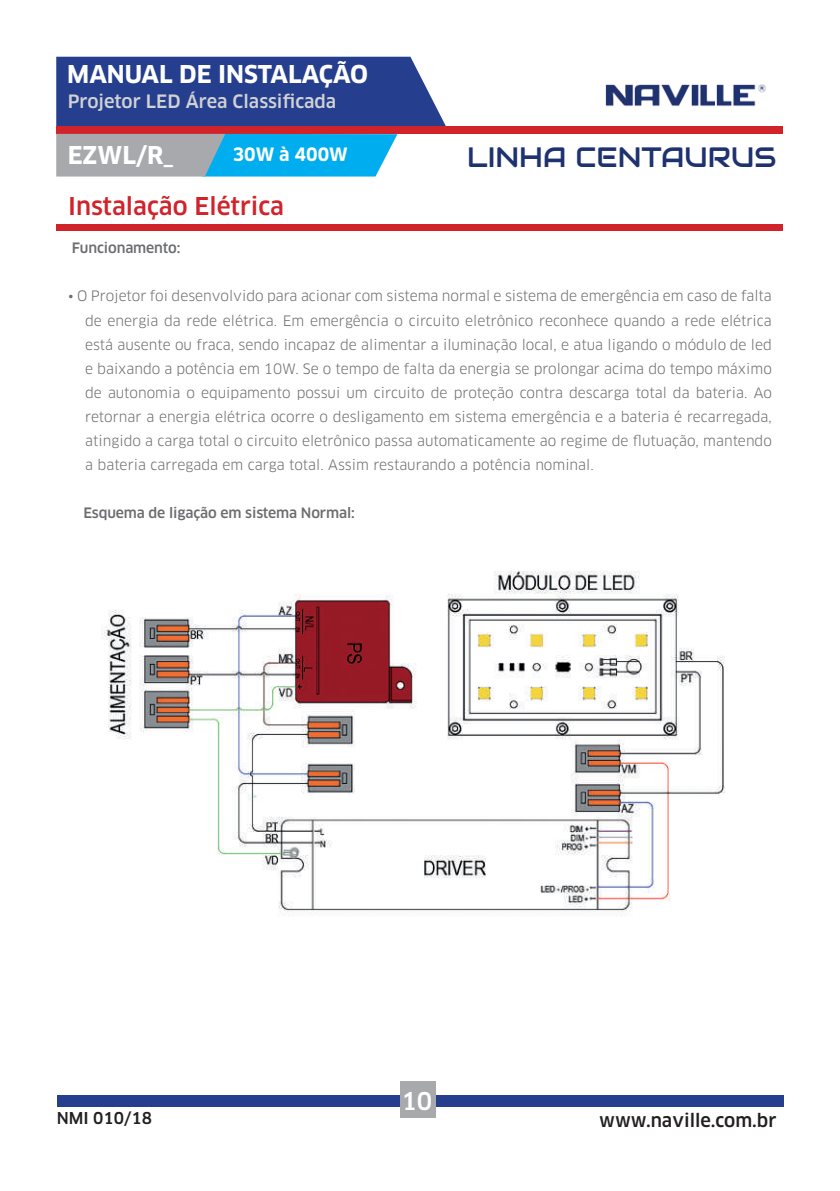
<style>
.page{position:relative;width:840px;height:1191px;background:#fff}
.page>*{position:absolute;margin:0;border:0;box-sizing:border-box;transform-origin:0 0}
.t1{font:28px "Audiowide";color:#1d326f}
.t2{font:700 24px "Clan OT";color:#fff}
.t3{font:500 24px "Clan OT";color:#d1232a}
.t4{font:500 24px "Clan OT";color:#fff}
.t5{font:500 18px "Clan OT";color:#d1d2d4}
.t6{font:500 18px "Clan OT";color:#231f20}
.t7{font:700 18px "Clan OT";color:#fff}
.t8{font:500 16px "Clan OT";color:#231f20}
.t9{font:14px/24px "Clan OT";color:#6c6d70;text-align:justify}
.t10{font:500 14px "Clan OT";letter-spacing:-.01em;color:#6c6d70}
</style>
<div class="page">
<div style="left:57px;top:1094px;width:725px;height:12px;background:#253f8e"></div>
<div style="left:399px;top:1081px;width:36px;height:37px;background:#a8a9ad"></div>
<div style="left:56px;top:126px;width:726px;height:8px;background:#d1232a"></div>
<svg style="left:56px;top:57px;width:390px;height:119px;background:#4f6da4"></svg>
<img style="left:605px;top:84px;width:161px;height:23px">
<img style="left:101px;top:571px;width:624px;height:345px">
<div style="left:57px;top:224px;width:725px;height:6px;background:#d1232a"></div>
<h2 class="t2" style="left:67px;top:60px;width:302px">MANUAL DE INSTALAÇÃO</h2>
<p class="t5" style="left:68px;top:91px;width:270px">Projetor LED Área Classificada</p>
<h2 class="t2" style="left:68px;top:141px;width:107px">EZWL/R_</h2>
<p class="t7" style="left:232px;top:144px;width:117px">30W à 400W</p>
<h2 class="t3" style="left:68px;top:192px;width:217px">Instalação Elétrica</h2>
<h1 class="t1" style="left:467px;top:139px;width:310px">LINHA CENTAURUS</h1>
<p class="t10" style="left:72px;top:240px;width:110px">Funcionamento:</p>
<p class="t9" style="left:85px;top:284px;width:688px;text-indent:-17px">• O Projetor foi desenvolvido para acionar com sistema normal e sistema de emergência em caso de falta de energia da rede elétrica. Em emergência o circuito eletrônico reconhece quando a rede elétrica está ausente ou fraca, sendo incapaz de alimentar a iluminação local, e atua ligando o módulo de led e baixando a potência em 10W. Se o tempo de falta da energia se prolongar acima do tempo máximo de autonomia o equipamento possui um circuito de proteção contra descarga total da bateria. Ao retornar a energia elétrica ocorre o desligamento em sistema emergência e a bateria é recarregada, atingido a carga total o circuito eletrônico passa automaticamente ao regime de flutuação, mantendo a bateria carregada em carga total. Assim restaurando a potência nominal.</p>
<p class="t10" style="left:83px;top:504px;width:273px">Esquema de ligação em sistema Normal:</p>
<p class="t8" style="left:57px;top:1108px;width:97px">NMI 010/18</p>
<h2 class="t4" style="left:401px;top:1087px;width:32px">10</h2>
<p class="t6" style="left:599px;top:1109px;width:179px">www.naville.com.br</p>
</div>
